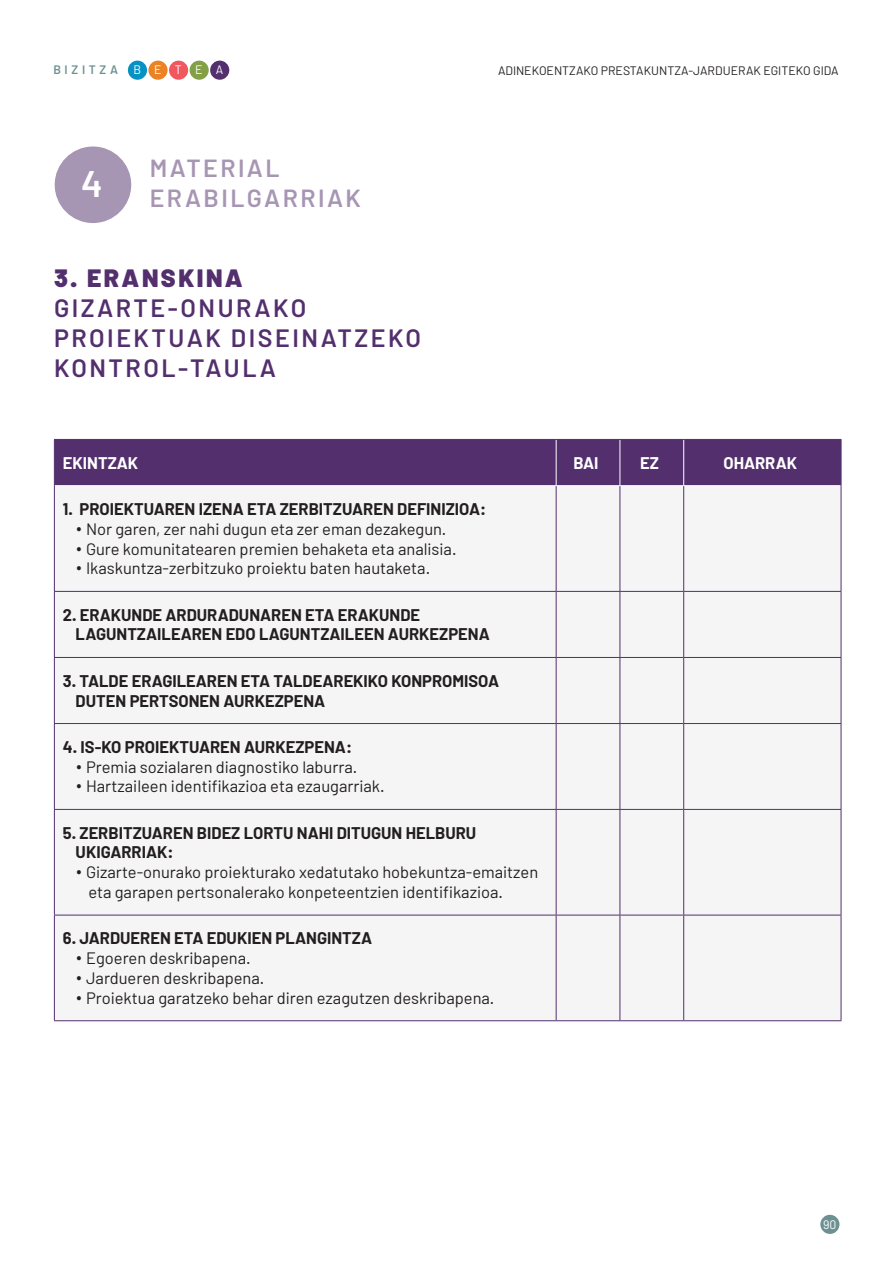
<style>
.page{position:relative;width:893px;height:1263px;background:#fff}
.page>*{position:absolute;margin:0;border:0;box-sizing:border-box;transform-origin:0 0}
.t1{font:600 36.9px "Barlow";color:#fff}
.t2{font:600 25.05px/30px "Barlow";letter-spacing:.1em;color:#532f6e}
.t3{font:900 25.05px "Barlow";letter-spacing:.1em;color:#532f6e}
.t4{font:600 24.75px "Barlow";letter-spacing:.1em;color:#a795b4}
.t5{font:16.5px/19.8px "Barlow";color:#231f20}
.t6{font:700 16.5px/19.8px "Barlow";color:#231f20}
.t7{font:700 16.5px "Barlow";color:#fff}
.t8{font:12.3px "Barlow";color:#231f20}
.t9{font:600 12.3px "Barlow";letter-spacing:.3em;color:#6d9193}
.t10{font:12.3px "Barlow";color:#fff}
.s1{font-family:"Gotham Narrow"}
</style>
<div class="page">
<div style="left:128px;top:61px;width:19px;height:19px;background:#0792c3;border-radius:50%"></div>
<div style="left:148px;top:61px;width:20px;height:19px;background:#eb8325;border-radius:50%"></div>
<div style="left:169px;top:61px;width:19px;height:19px;background:#f0575f;border-radius:50%"></div>
<div style="left:190px;top:61px;width:19px;height:19px;background:#84a047;border-radius:50%"></div>
<div style="left:210px;top:61px;width:19px;height:19px;background:#532f6e;border-radius:50%"></div>
<div style="left:820px;top:1215px;width:19px;height:19px;background:#6d9193;border-radius:50%"></div>
<div style="left:55px;top:440px;width:786px;height:45px;background:#532f6e"></div>
<div style="left:55px;top:486px;width:786px;height:534px;background:#f5f5f6"></div>
<hr style="left:556px;top:440px;width:1px;height:45px;background:#fff">
<hr style="left:620px;top:440px;width:1px;height:45px;background:#fff">
<hr style="left:683px;top:440px;width:1px;height:45px;background:#fff">
<hr style="left:54px;top:439px;width:502px;height:1px;background:#532f6e">
<hr style="left:54px;top:440px;width:1px;height:46px;background:#532f6e">
<hr style="left:556px;top:439px;width:64px;height:1px;background:#532f6e">
<hr style="left:620px;top:439px;width:64px;height:1px;background:#532f6e">
<hr style="left:684px;top:439px;width:157px;height:1px;background:#532f6e">
<hr style="left:841px;top:440px;width:1px;height:46px;background:#532f6e">
<hr style="left:54px;top:486px;width:1px;height:105px;background:#532f6e">
<hr style="left:556px;top:486px;width:1px;height:105px;background:#532f6e">
<hr style="left:620px;top:486px;width:1px;height:105px;background:#532f6e">
<hr style="left:683px;top:486px;width:1px;height:105px;background:#532f6e">
<hr style="left:841px;top:486px;width:1px;height:105px;background:#532f6e">
<hr style="left:54px;top:591px;width:502px;height:1px;background:#532f6e">
<hr style="left:54px;top:592px;width:1px;height:65px;background:#532f6e">
<hr style="left:556px;top:591px;width:64px;height:1px;background:#532f6e">
<hr style="left:556px;top:592px;width:1px;height:65px;background:#532f6e">
<hr style="left:620px;top:591px;width:64px;height:1px;background:#532f6e">
<hr style="left:620px;top:592px;width:1px;height:65px;background:#532f6e">
<hr style="left:684px;top:591px;width:157px;height:1px;background:#532f6e">
<hr style="left:683px;top:592px;width:1px;height:65px;background:#532f6e">
<hr style="left:841px;top:592px;width:1px;height:65px;background:#532f6e">
<hr style="left:54px;top:657px;width:502px;height:1px;background:#532f6e">
<hr style="left:54px;top:658px;width:1px;height:65px;background:#532f6e">
<hr style="left:556px;top:657px;width:64px;height:1px;background:#532f6e">
<hr style="left:556px;top:658px;width:1px;height:65px;background:#532f6e">
<hr style="left:620px;top:657px;width:64px;height:1px;background:#532f6e">
<hr style="left:620px;top:658px;width:1px;height:65px;background:#532f6e">
<hr style="left:684px;top:657px;width:157px;height:1px;background:#532f6e">
<hr style="left:683px;top:658px;width:1px;height:65px;background:#532f6e">
<hr style="left:841px;top:658px;width:1px;height:65px;background:#532f6e">
<hr style="left:54px;top:723px;width:502px;height:1px;background:#532f6e">
<hr style="left:54px;top:724px;width:1px;height:85px;background:#532f6e">
<hr style="left:556px;top:723px;width:64px;height:1px;background:#532f6e">
<hr style="left:556px;top:724px;width:1px;height:85px;background:#532f6e">
<hr style="left:620px;top:723px;width:64px;height:1px;background:#532f6e">
<hr style="left:620px;top:724px;width:1px;height:85px;background:#532f6e">
<hr style="left:684px;top:723px;width:157px;height:1px;background:#532f6e">
<hr style="left:683px;top:724px;width:1px;height:85px;background:#532f6e">
<hr style="left:841px;top:724px;width:1px;height:85px;background:#532f6e">
<hr style="left:54px;top:809px;width:502px;height:1px;background:#532f6e">
<hr style="left:54px;top:810px;width:1px;height:105px;background:#532f6e">
<hr style="left:556px;top:809px;width:64px;height:1px;background:#532f6e">
<hr style="left:556px;top:810px;width:1px;height:105px;background:#532f6e">
<hr style="left:620px;top:809px;width:64px;height:1px;background:#532f6e">
<hr style="left:620px;top:810px;width:1px;height:105px;background:#532f6e">
<hr style="left:684px;top:809px;width:157px;height:1px;background:#532f6e">
<hr style="left:683px;top:810px;width:1px;height:105px;background:#532f6e">
<hr style="left:841px;top:810px;width:1px;height:105px;background:#532f6e">
<hr style="left:54px;top:915px;width:502px;height:1px;background:#532f6e">
<hr style="left:54px;top:915px;width:1px;height:105px;background:#532f6e">
<hr style="left:556px;top:915px;width:64px;height:1px;background:#532f6e">
<hr style="left:556px;top:915px;width:1px;height:105px;background:#532f6e">
<hr style="left:620px;top:915px;width:64px;height:1px;background:#532f6e">
<hr style="left:620px;top:915px;width:1px;height:105px;background:#532f6e">
<hr style="left:684px;top:915px;width:157px;height:1px;background:#532f6e">
<hr style="left:683px;top:915px;width:1px;height:105px;background:#532f6e">
<hr style="left:841px;top:915px;width:1px;height:105px;background:#532f6e">
<hr style="left:54px;top:1020px;width:502px;height:1px;background:#532f6e">
<hr style="left:556px;top:1020px;width:64px;height:1px;background:#532f6e">
<hr style="left:620px;top:1020px;width:64px;height:1px;background:#532f6e">
<hr style="left:684px;top:1020px;width:157px;height:1px;background:#532f6e">
<div style="left:55px;top:146px;width:76px;height:77px;background:#a795b4;border-radius:50%"></div>
<p class="t9" style="left:53px;top:62px;width:66px">BIZITZA</p>
<p class="t10" style="left:134px;top:62px;width:29px">B E</p>
<p class="t10" style="left:195px;top:62px;width:29px">E A</p>
<p class="t8" style="left:498px;top:63px;width:342px">ADINEKOENTZAKO PRESTAKUNTZA-JARDUERAK EGITEKO GIDA</p>
<p class="t10" style="left:175px;top:62px;width:8px">T</p>
<p class="t1" style="left:81px;top:161px;width:23px">4</p>
<p class="t4" style="left:150px;top:153px;width:131px">MATERIAL</p>
<p class="t4" style="left:150px;top:182px;width:213px">ERABILGARRIAK</p>
<p class="t3" style="left:54px;top:262px;width:190px">3. ERANSKINA</p>
<p class="t2" style="left:54px;top:292px;width:369px">GIZARTE-ONURAKO<br>PROIEKTUAK DISEINATZEKO<br>KONTROL-TAULA</p>
<p class="t7" style="left:63px;top:452px;width:77px">EKINTZAK</p>
<p class="t7" style="left:573px;top:452px;width:27px">BAI</p>
<p class="t7" style="left:640px;top:452px;width:20px">EZ</p>
<p class="t7" style="left:723px;top:452px;width:75px">OHARRAK</p>
<p class="t6" style="left:63px;top:499px;width:425px">1. PROIEKTUAREN IZENA ETA ZERBITZUAREN DEFINIZIOA:</p>
<p class="t5" style="left:76px;top:518px;width:372px"><span class="s1">•</span> Nor garen, zer nahi dugun eta zer eman dezakegun.</p>
<p class="t5" style="left:76px;top:538px;width:382px"><span class="s1">•</span> Gure komunitatearen premien behaketa eta analisia.</p>
<p class="t5" style="left:76px;top:558px;width:356px"><span class="s1">•</span> Ikaskuntza-zerbitzuko proiektu baten hautaketa.</p>
<p class="t6" style="left:76px;top:605px;width:416px;text-indent:-13px">2. ERAKUNDE ARDURADUNAREN ETA ERAKUNDE<br>LAGUNTZAILEAREN EDO LAGUNTZAILEEN AURKEZPENA</p>
<p class="t6" style="left:76px;top:671px;width:425px;text-indent:-13px">3. TALDE ERAGILEAREN ETA TALDEAREKIKO KONPROMISOA<br>DUTEN PERTSONEN AURKEZPENA</p>
<p class="t6" style="left:63px;top:737px;width:291px">4. IS-KO PROIEKTUAREN AURKEZPENA:</p>
<p class="t5" style="left:76px;top:756px;width:283px"><span class="s1">•</span> Premia sozialaren diagnostiko laburra.</p>
<p class="t5" style="left:76px;top:776px;width:311px"><span class="s1">•</span> Hartzaileen identifikazioa eta ezaugarriak.</p>
<p class="t6" style="left:76px;top:823px;width:402px;text-indent:-13px">5. ZERBITZUAREN BIDEZ LORTU NAHI DITUGUN HELBURU<br>UKIGARRIAK:</p>
<p class="t5" style="left:88px;top:862px;width:451px;text-indent:-13px"><span class="s1">•</span> Gizarte-onurako proiekturako xedatutako hobekuntza-emaitzen eta garapen pertsonalerako konpeteentzien identifikazioa.</p>
<p class="t6" style="left:63px;top:928px;width:311px">6. JARDUEREN ETA EDUKIEN PLANGINTZA</p>
<p class="t5" style="left:76px;top:948px;width:177px"><span class="s1">•</span> Egoeren deskribapena.</p>
<p class="t5" style="left:76px;top:968px;width:190px"><span class="s1">•</span> Jardueren deskribapena.</p>
<p class="t5" style="left:76px;top:987px;width:420px"><span class="s1">•</span> Proiektua garatzeko behar diren ezagutzen deskribapena.</p>
<p class="t10" style="left:823px;top:1216px;width:15px">90</p>
</div>
